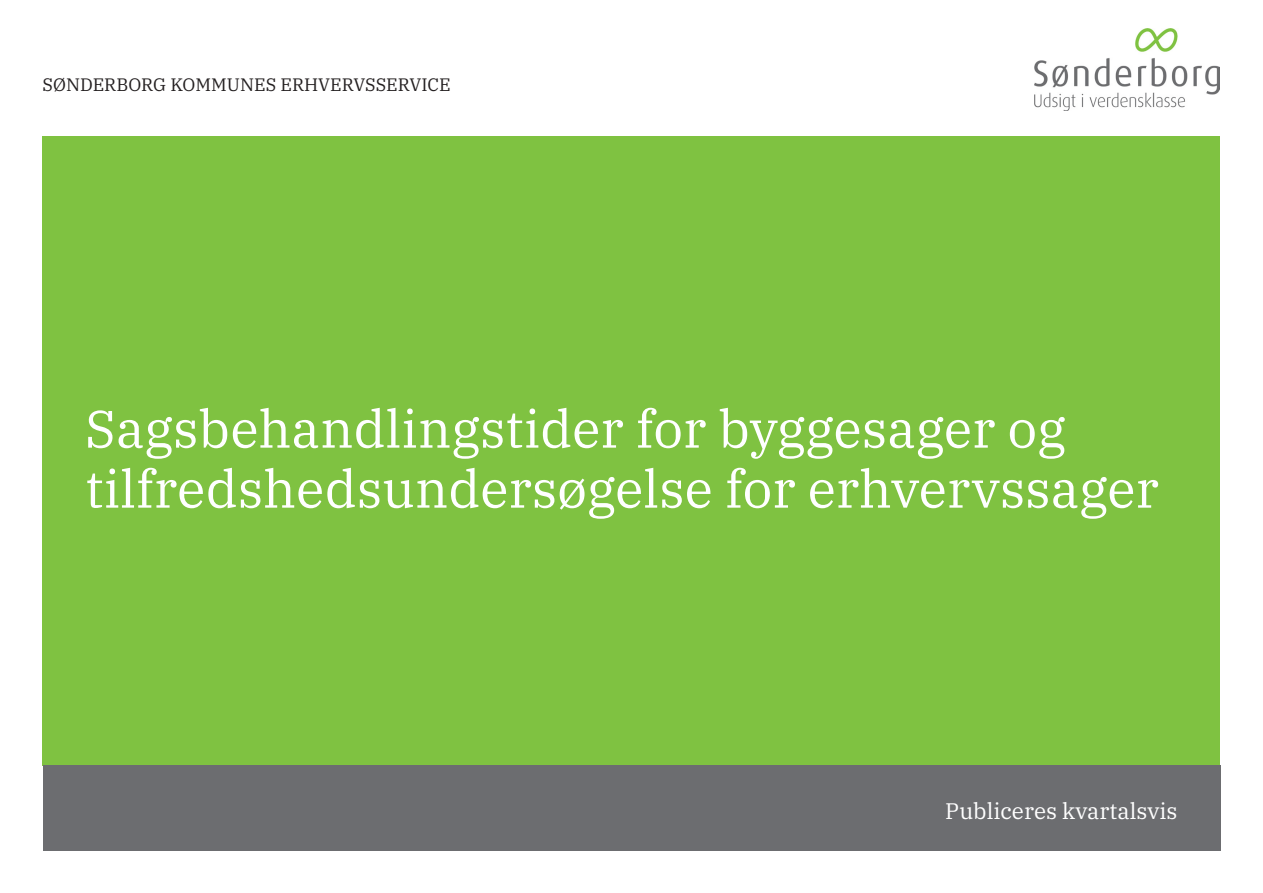
<style>
.page{position:relative;width:1263px;height:893px;background:#fff}
.page>*{position:absolute;margin:0;border:0;box-sizing:border-box;transform-origin:0 0}
.Titel{font:52.5px/60px "IBM Plex Serif";color:#fff}
.Footer_-_højrestille{font:22.5px "IBM Plex Serif";color:#fff}
.Område{font:18px "IBM Plex Serif";color:#231f20}
</style>
<div class="page">
<div style="left:43px;top:136px;width:1177px;height:629px;background:#7fc241"></div>
<div style="left:43px;top:765px;width:1177px;height:85px;background:#6c6d70"></div>
<img style="left:1034px;top:28px;width:186px;height:82px">
<h5 class="Område" style="left:43px;top:71px;width:410px">SØNDERBORG KOMMUNES ERHVERVSSERVICE</h5>
<h1 class="Titel" style="left:85px;top:395px;width:1075px">Sagsbehandlingstider for byggesager og tilfredshedsundersøgelse for erhvervssager</h1>
<h4 class="Footer_-_højrestille" style="left:945px;top:794px;width:234px">Publiceres kvartalsvis</h4>
</div>
